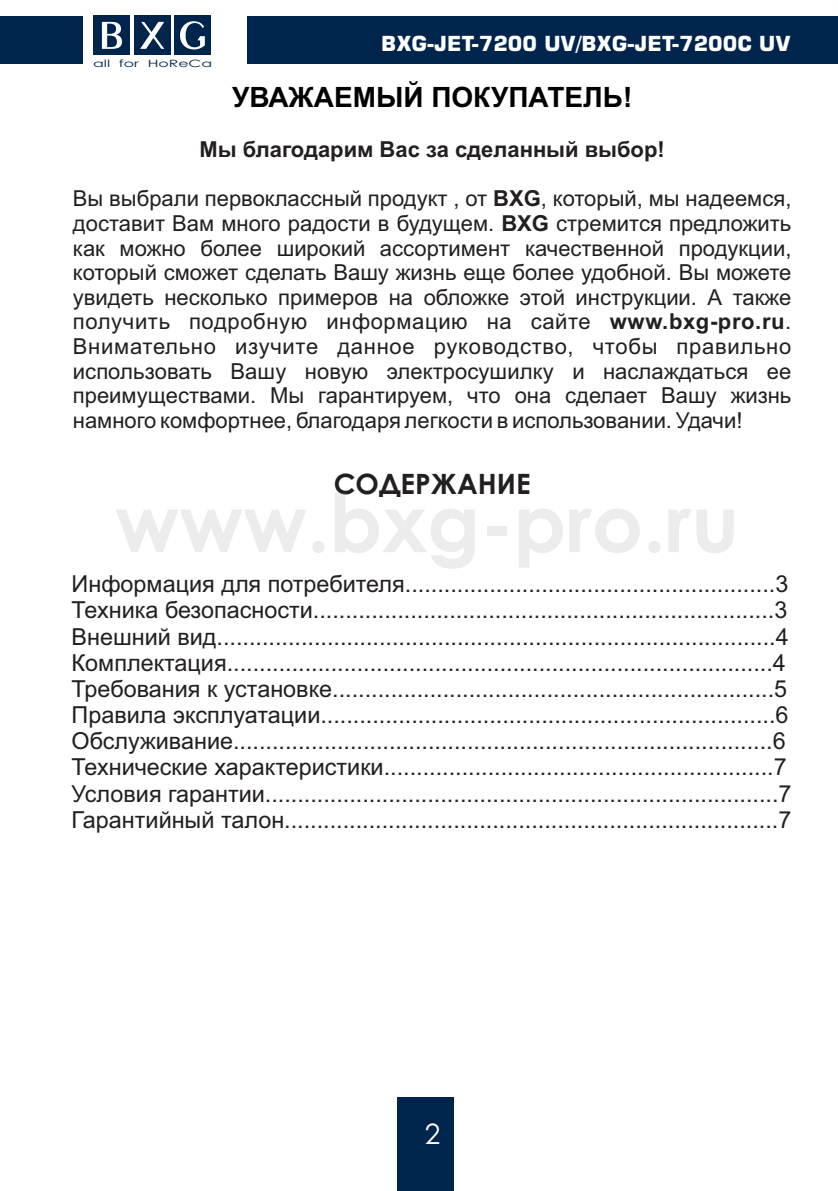
<style>
.page{position:relative;width:838px;height:1191px;background:#fff}
.page>*{position:absolute;margin:0;border:0;box-sizing:border-box;transform-origin:0 0}
.t1{font:700 28px "Arial";color:#000}
.t2{font:700 28px "Century Gothic";color:#231f20}
.t3{font:28px "Century Gothic";color:#fff}
.t4{font:23.4px/26.2px "Arial";color:#231f20}
.t5{font:22px/24.6px "Arial";color:#231f20;text-align:justify}
.t6{font:700 22px "Arial";color:#231f20}
.t7{font:700 20.8px "Square 721 BT";color:#fff}
.t8{font:10px "Century Gothic";color:#00254d;scale:1.57 1}
.s1{font-weight:700}
</style>
<div class="page">
<div style="left:397px;top:1096px;width:57px;height:94px;background:#00254d"></div>
<div style="left:247px;top:16px;width:591px;height:47px;background:#00254d"></div>
<div style="left:94px;top:16px;width:36px;height:39px;background:#00254d"></div>
<div style="left:134px;top:16px;width:36px;height:39px;background:#00254d"></div>
<div style="left:174px;top:16px;width:37px;height:39px;background:#00254d"></div>
<svg style="left:102px;top:22px;width:20px;height:27px"></svg>
<svg style="left:140px;top:22px;width:24px;height:27px"></svg>
<svg style="left:180px;top:21px;width:25px;height:28px"></svg>
<div style="left:0;top:16px;width:83px;height:47px;background:#00254d"></div>
<p class="t8" style="left:93px;top:60px;width:77px">all for HoReCa</p>
<p class="t7" style="left:381px;top:35px;width:411px">BXG-JET-7200 UV/BXG-JET-7200C UV</p>
<p class="t1" style="left:232px;top:86px;width:402px">УВАЖАЕМЫЙ ПОКУПАТЕЛЬ!</p>
<p class="t6" style="left:200px;top:141px;width:467px">Мы благодарим Вас за сделанный выбор!</p>
<p class="t5" style="left:73px;top:188px;width:720px">Вы выбрали первоклассный продукт , от <span class="s1">BXG</span>, который, мы надеемся, доставит Вам много радости в будущем. <span class="s1">BXG</span> стремится предложить как можно более широкий ассортимент качественной продукции, который сможет сделать Вашу жизнь еще более удобной. Вы можете увидеть несколько примеров на обложке этой инструкции. А также получить подробную информацию на сайте <span class="s1">www.bxg-pro.ru</span>.<br>Внимательно изучите данное руководство, чтобы правильно использовать Вашу новую электросушилку и наслаждаться ее преимуществами. Мы гарантируем, что она сделает Вашу жизнь намного комфортнее, благодаря легкости в использовании. Удачи!</p>
<p class="t2" style="left:334px;top:473px;width:198px">СОДЕРЖАНИЕ</p>
<p class="t4" style="left:72px;top:573px;width:721px">Информация для потребителя.........................................................3<br>Техника безопасности.......................................................................3<br>Внешний вид......................................................................................4<br>Комплектация....................................................................................4<br>Требования к установке....................................................................5<br>Правила эксплуатации......................................................................6<br>Обслуживание...................................................................................6<br>Технические характеристики............................................................7<br>Условия гарантии...............................................................................7<br>Гарантийный талон............................................................................7</p>
<p class="t3" style="left:425px;top:1122px;width:17px">2</p>
</div>
